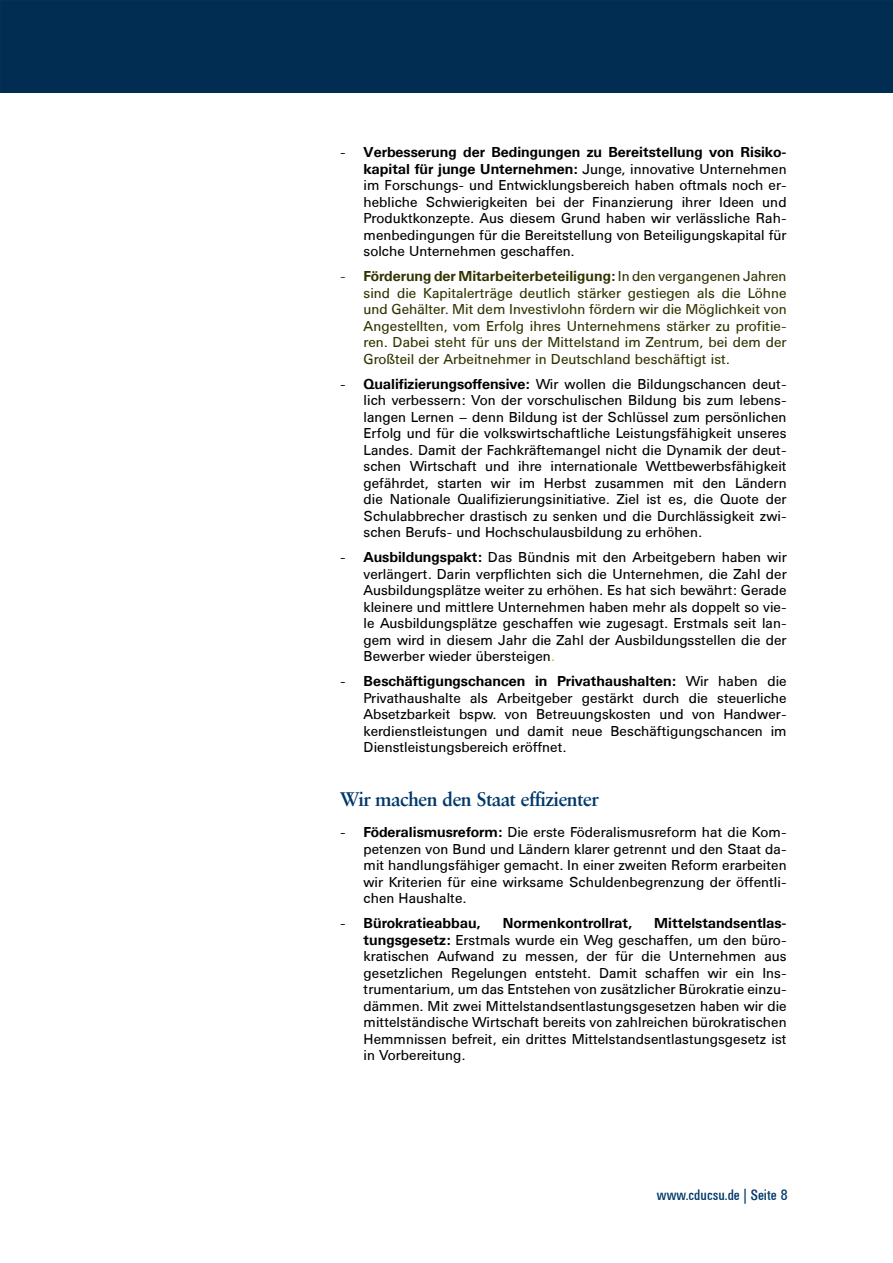
<style>
.page{position:relative;width:893px;height:1263px;background:#fff}
.page>*{position:absolute;margin:0;border:0;box-sizing:border-box;transform-origin:0 0}
.t1{font:700 19.5px "Sabon BSK";color:#00386b}
.t2{font:15px "Univers Condensed BSK";color:#00386b}
.t3{font:14.25px/16.5px "Univers BSK";color:#000;text-align:justify}
.t4{font:14.25px/16.5px "Univers BSK";color:#330;text-align:justify}
.t5{font:700 14.25px "Univers BSK";color:#000}
.s1{font-weight:700}
.s2{color:#9c0}
</style>
<div class="page">
<div style="left:0;top:0;width:892px;height:93px;background:#002d51"></div>
<p class="t3" style="left:364px;top:144px;width:425px"><span class="s1">Verbesserung der Bedingungen zu Bereitstellung von Risiko&shy;kapital für junge Unternehmen:</span> Junge, innovative Unternehmen im Forschungs- und Entwicklungsbereich haben oftmals noch er&shy;hebliche Schwierigkeiten bei der Finanzierung ihrer Ideen und Produktkonzepte. Aus diesem Grund haben wir verlässliche Rah&shy;menbedingungen für die Bereitstellung von Beteiligungskapital für solche Unternehmen geschaffen.</p>
<p class="t4" style="left:364px;top:268px;width:425px"><span class="s1">Förderung der Mitarbeiterbeteiligung:</span> In den vergangenen Jahren sind die Kapitalerträge deutlich stärker gestiegen als die Löhne und Gehälter. Mit dem Investivlohn fördern wir die Möglichkeit von Angestellten, vom Erfolg ihres Unternehmens stärker zu profitie&shy;ren. Dabei steht für uns der Mittelstand im Zentrum, bei dem der Großteil der Arbeitnehmer in Deutschland beschäftigt ist.</p>
<p class="t3" style="left:364px;top:376px;width:425px"><span class="s1">Qualifizierungsoffensive:</span> Wir wollen die Bildungschancen deut&shy;lich verbessern: Von der vorschulischen Bildung bis zum lebens&shy;langen Lernen – denn Bildung ist der Schlüssel zum persönlichen Erfolg und für die volkswirtschaftliche Leistungsfähigkeit unseres Landes. Damit der Fachkräftemangel nicht die Dynamik der deut&shy;schen Wirtschaft und ihre internationale Wettbewerbsfähigkeit gefährdet, starten wir im Herbst zusammen mit den Ländern die Nationale Qualifizierungsinitiative. Ziel ist es, die Quote der Schulabbrecher drastisch zu senken und die Durchlässigkeit zwi&shy;schen Berufs- und Hochschulausbildung zu erhöhen.</p>
<p class="t3" style="left:364px;top:549px;width:425px"><span class="s1">Ausbildungspakt:</span> Das Bündnis mit den Arbeitgebern haben wir verlängert. Darin verpflichten sich die Unternehmen, die Zahl der Ausbildungsplätze weiter zu erhöhen. Es hat sich bewährt: Gerade kleinere und mittlere Unternehmen haben mehr als doppelt so vie&shy;le Ausbildungsplätze geschaffen wie zugesagt. Erstmals seit lan&shy;gem wird in diesem Jahr die Zahl der Ausbildungsstellen die der Bewerber wieder übersteigen<span class="s2">.</span></p>
<p class="t3" style="left:364px;top:673px;width:425px"><span class="s1">Beschäftigungschancen in Privathaushalten:</span> Wir haben die Privathaushalte als Arbeitgeber gestärkt durch die steuerliche Absetzbarkeit bspw. von Betreuungskosten und von Handwer&shy;ker-dienstleistungen und damit neue Beschäftigungschancen im Dienstleistungsbereich eröffnet.</p>
<h1 class="t1" style="left:340px;top:788px;width:259px">Wir machen den Staat effizienter</h1>
<p class="t3" style="left:364px;top:824px;width:425px"><span class="s1">Föderalismusreform:</span> Die erste Föderalismusreform hat die Kom&shy;petenzen von Bund und Ländern klarer getrennt und den Staat da&shy;mit handlungsfähiger gemacht. In einer zweiten Reform erarbeiten wir Kriterien für eine wirksame Schuldenbegrenzung der öffentli&shy;chen Haushalte.</p>
<p class="t5" style="left:364px;top:915px;width:118px">Bürokratieabbau,</p>
<p class="t5" style="left:503px;top:915px;width:131px">Normenkontrollrat,</p>
<p class="t3" style="left:340px;top:144px;width:7px">-</p>
<p class="t4" style="left:340px;top:268px;width:7px">-</p>
<p class="t3" style="left:340px;top:376px;width:7px">-</p>
<p class="t3" style="left:340px;top:549px;width:7px">-</p>
<p class="t3" style="left:340px;top:673px;width:7px">-</p>
<p class="t3" style="left:340px;top:824px;width:7px">-</p>
<p class="t3" style="left:364px;top:915px;width:425px;text-indent:291px"><span class="s1">Mittelstands-ent-las&shy;tungs--ge-setz:</span> Erstmals wurde ein Weg geschaffen, um den büro&shy;kra-tischen Auf-wand zu messen, der für die Unternehmen aus gesetz-lichen Rege-lungen entsteht. Damit schaffen wir ein Ins&shy;trumentarium, um das Entstehen von zusätzlicher Bürokratie ein-zu&shy;dämmen. Mit zwei Mittel-stands-entlastungsgesetzen haben wir die mittel--ständische Wirt-schaft bereits von zahlreichen bürokratischen Hemm- nissen befreit, ein drittes Mittelstandsentlastungs-gesetz ist in Vorbereitung.</p>
<p class="t3" style="left:340px;top:915px;width:7px">-</p>
<p class="t2" style="left:657px;top:1187px;width:121px">www.cducsu.de | Seite</p>
</div>
